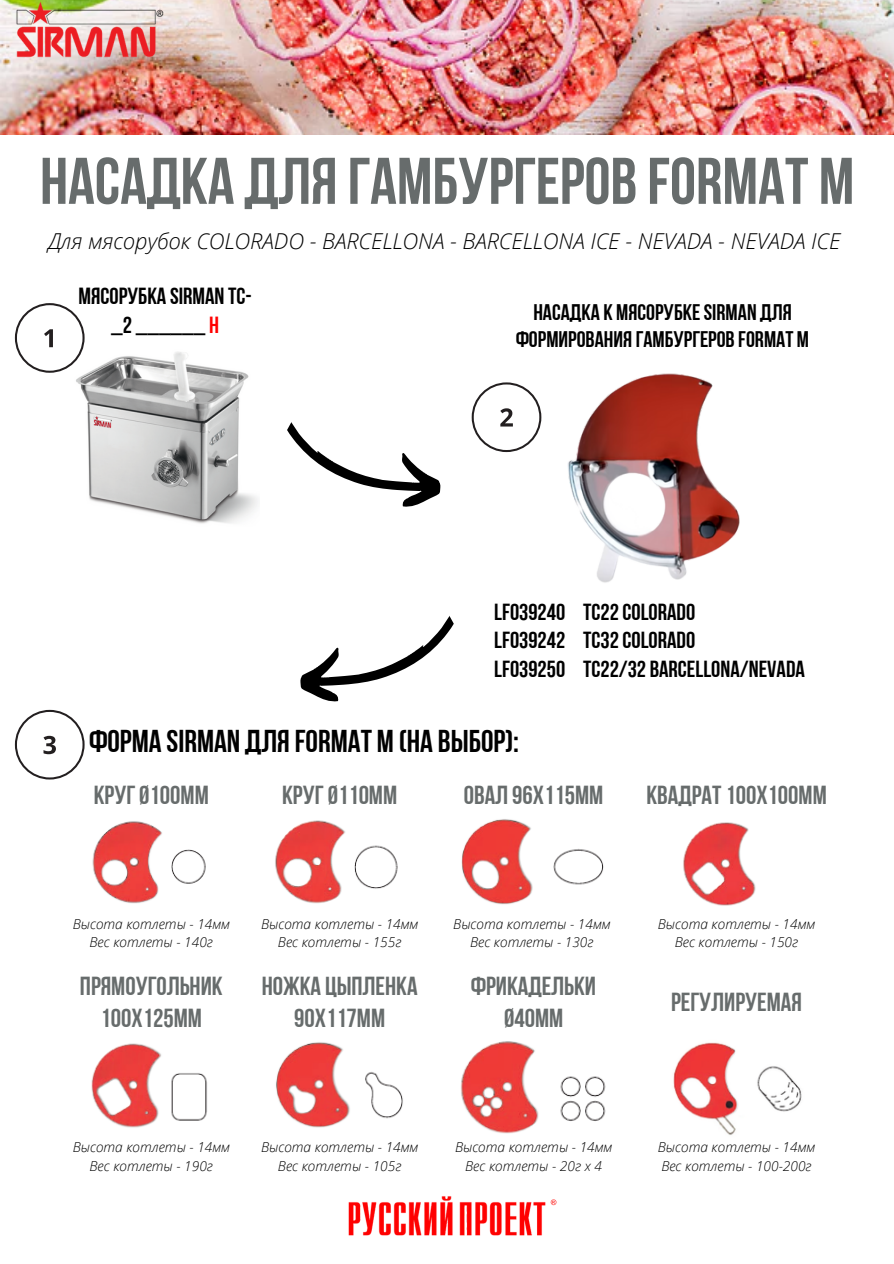
<style>
.page{position:relative;width:894px;height:1264px;background:#fff}
.page>*{position:absolute;margin:0;border:0;box-sizing:border-box;transform-origin:0 0}
.t1{font:65.7px "Bebas Neue Cyrillic";color:#676c6c}
.t2{font:31.5px "Bebas Neue Cyrillic";color:#000}
.t3{font:26.1px/31.8px "Bebas Neue Cyrillic";color:#676c6c;text-align:center}
.t4{font:23.25px/28.5px "Bebas Neue Cyrillic";color:#000;text-align:center}
.t5{font:22.5px/27px "Bebas Neue Cyrillic";color:#000;text-align:center}
.t6{font:italic 300 21.9px "Open Sans";color:#000}
.t7{font:italic 300 13.65px "Open Sans";color:#000}
.s1{color:#f00}
</style>
<div class="page">
<img style="left:0;top:0;width:893px;height:134px">
<img style="left:14px;top:0;width:151px;height:59px">
<img style="left:76px;top:352px;width:182px;height:172px">
<img style="left:568px;top:373px;width:172px;height:210px">
<img style="left:92px;top:821px;width:114px;height:83px">
<img style="left:275px;top:820px;width:123px;height:84px">
<img style="left:461px;top:819px;width:143px;height:86px">
<img style="left:683px;top:822px;width:73px;height:84px">
<img style="left:91px;top:1043px;width:116px;height:85px">
<img style="left:276px;top:1042px;width:127px;height:86px">
<img style="left:461px;top:1041px;width:145px;height:93px">
<img style="left:673px;top:1042px;width:129px;height:93px">
<svg style="left:15px;top:303px;width:70px;height:70px"></svg>
<svg style="left:471px;top:382px;width:70px;height:70px"></svg>
<svg style="left:15px;top:710px;width:70px;height:69px"></svg>
<svg style="left:287px;top:422px;width:154px;height:85px"></svg>
<svg style="left:300px;top:615px;width:154px;height:87px"></svg>
<img style="left:348px;top:1196px;width:209px;height:40px">
<p class="t1" style="left:40px;top:154px;width:815px">НАСАДКА ДЛЯ ГАМБУРГЕРОВ FORMAT M</p>
<p class="t6" style="left:48px;top:226px;width:793px">Для мясорубок COLORADO - BARCELLONA - BARCELLONA ICE - NEVADA - NEVADA ICE</p>
<p class="t4" style="left:78px;top:284px;width:175px">МЯСОРУБКА SIRMAN TC-_2 ______ <span class="s1">H</span></p>
<p class="t5" style="left:516px;top:301px;width:294px">НАСАДКА К МЯСОРУБКЕSIRMAN ДЛЯ<br>ФОРМИРОВАНИЯ ГАМБУРГЕРОВ FORMAT M</p>
<p class="t4" style="left:494px;top:599px;width:202px">LF039240 TC22COLORADO</p>
<p class="t4" style="left:494px;top:628px;width:202px">LF039242 TC32COLORADO</p>
<p class="t4" style="left:494px;top:656px;width:312px">LF039250 TC22/32 BARCELLONA/NEVADA</p>
<p class="t2" style="left:89px;top:728px;width:431px">ФОРМА SIRMAN ДЛЯ FORMAT M (НА ВЫБОР):</p>
<p class="t3" style="left:94px;top:781px;width:116px">КРУГØ100ММ</p>
<p class="t3" style="left:282px;top:781px;width:116px">КРУГØ110ММ</p>
<p class="t3" style="left:464px;top:781px;width:141px">ОВАЛ 96X115ММ</p>
<p class="t3" style="left:646px;top:781px;width:182px">КВАДРАТ100X100MM</p>
<p class="t7" style="left:73px;top:914px;width:159px">Высота котлеты - 14мм</p>
<p class="t7" style="left:90px;top:932px;width:125px">Вес котлеты - 140г</p>
<p class="t7" style="left:261px;top:914px;width:159px">Высота котлеты - 14мм</p>
<p class="t7" style="left:278px;top:932px;width:125px">Вес котлеты - 155г</p>
<p class="t7" style="left:453px;top:914px;width:159px">Высота котлеты - 14мм</p>
<p class="t7" style="left:470px;top:932px;width:125px">Вес котлеты - 130г</p>
<p class="t7" style="left:657px;top:914px;width:159px">Высота котлеты - 14мм</p>
<p class="t7" style="left:674px;top:932px;width:125px">Вес котлеты - 150г</p>
<p class="t3" style="left:80px;top:972px;width:144px">ПРЯМОУГОЛЬНИК</p>
<p class="t3" style="left:101px;top:1004px;width:103px">100X125ММ</p>
<p class="t3" style="left:262px;top:972px;width:157px">НОЖКА ЦЫПЛЕНКА<br>90X117ММ</p>
<p class="t3" style="left:471px;top:972px;width:126px">ФРИКАДЕЛЬКИ</p>
<p class="t3" style="left:504px;top:1004px;width:61px">Ø40MM</p>
<p class="t3" style="left:671px;top:988px;width:132px">РЕГУЛИРУЕМАЯ</p>
<p class="t7" style="left:73px;top:1137px;width:159px">Высота котлеты - 14мм</p>
<p class="t7" style="left:90px;top:1156px;width:125px">Вес котлеты - 190г</p>
<p class="t7" style="left:261px;top:1137px;width:159px">Высота котлеты - 14мм</p>
<p class="t7" style="left:278px;top:1156px;width:125px">Вес котлеты - 105г</p>
<p class="t7" style="left:455px;top:1137px;width:159px">Высота котлеты - 14мм</p>
<p class="t7" style="left:465px;top:1156px;width:138px">Вес котлеты - 20г х 4</p>
<p class="t7" style="left:657px;top:1137px;width:159px">Высота котлеты - 14мм</p>
<p class="t7" style="left:661px;top:1156px;width:152px">Вес котлеты - 100-200г</p>
</div>
